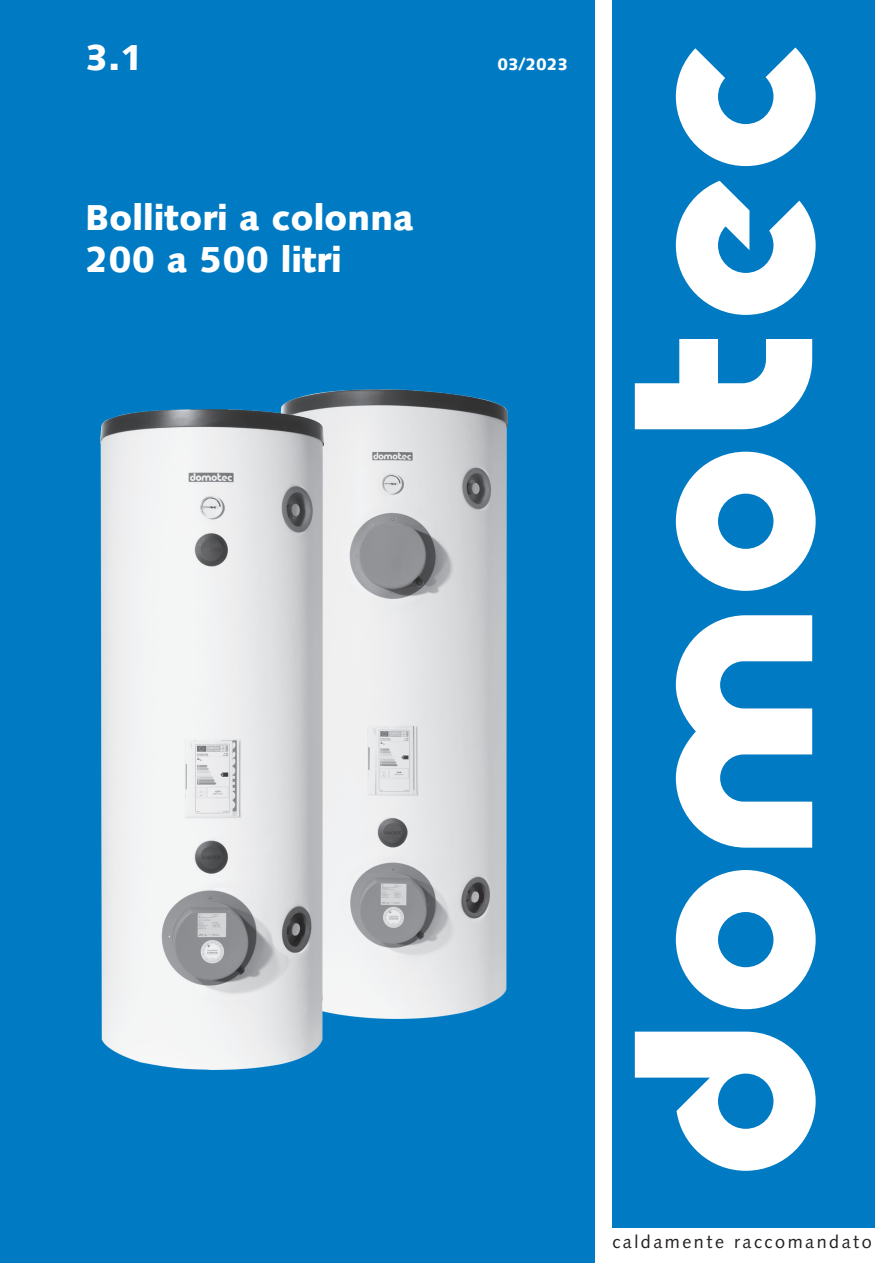
<style>
.page{position:relative;width:893px;height:1263px;background:#fff}
.page>*{position:absolute;margin:0;border:0;box-sizing:border-box;transform-origin:0 0}
.Titel{font:900 36px "Syntax LT Std";color:#fff}
.Titel-Nummer{font:900 36px "Syntax LT Std";color:#fff}
.t1{font:18px "Syntax LT Std";letter-spacing:.14em;color:#231f20}
.Titel-Nummer-2{font:900 16.5px "Syntax LT Std";color:#fff}
</style>
<div class="page">
<div style="left:0;top:0;width:595px;height:1263px;background:#007bc3"></div>
<div style="left:612px;top:0;width:261px;height:1228px;background:#007ac2"></div>
<svg style="left:676px;top:870px;width:140px;height:139px"></svg>
<svg style="left:676px;top:452px;width:140px;height:139px"></svg>
<svg style="left:676px;top:615px;width:136px;height:233px"></svg>
<svg style="left:635px;top:1031px;width:181px;height:140px"></svg>
<svg style="left:635px;top:339px;width:177px;height:90px"></svg>
<svg style="left:676px;top:47px;width:140px;height:119px"></svg>
<svg style="left:676px;top:181px;width:140px;height:134px"></svg>
<img style="left:281px;top:389px;width:226px;height:630px">
<img style="left:100px;top:410px;width:224px;height:660px">
<p class="Titel-Nummer" style="left:85px;top:36px;width:60px">3.1</p>
<p class="Titel" style="left:85px;top:196px;width:330px">Bollitori a colonna</p>
<p class="Titel" style="left:85px;top:238px;width:258px">200 a 500 litri</p>
<p class="Titel-Nummer-2" style="left:497px;top:54px;width:72px">03/2023</p>
<p class="t1" style="left:612px;top:1231px;width:261px">caldamente raccomandato</p>
</div>
